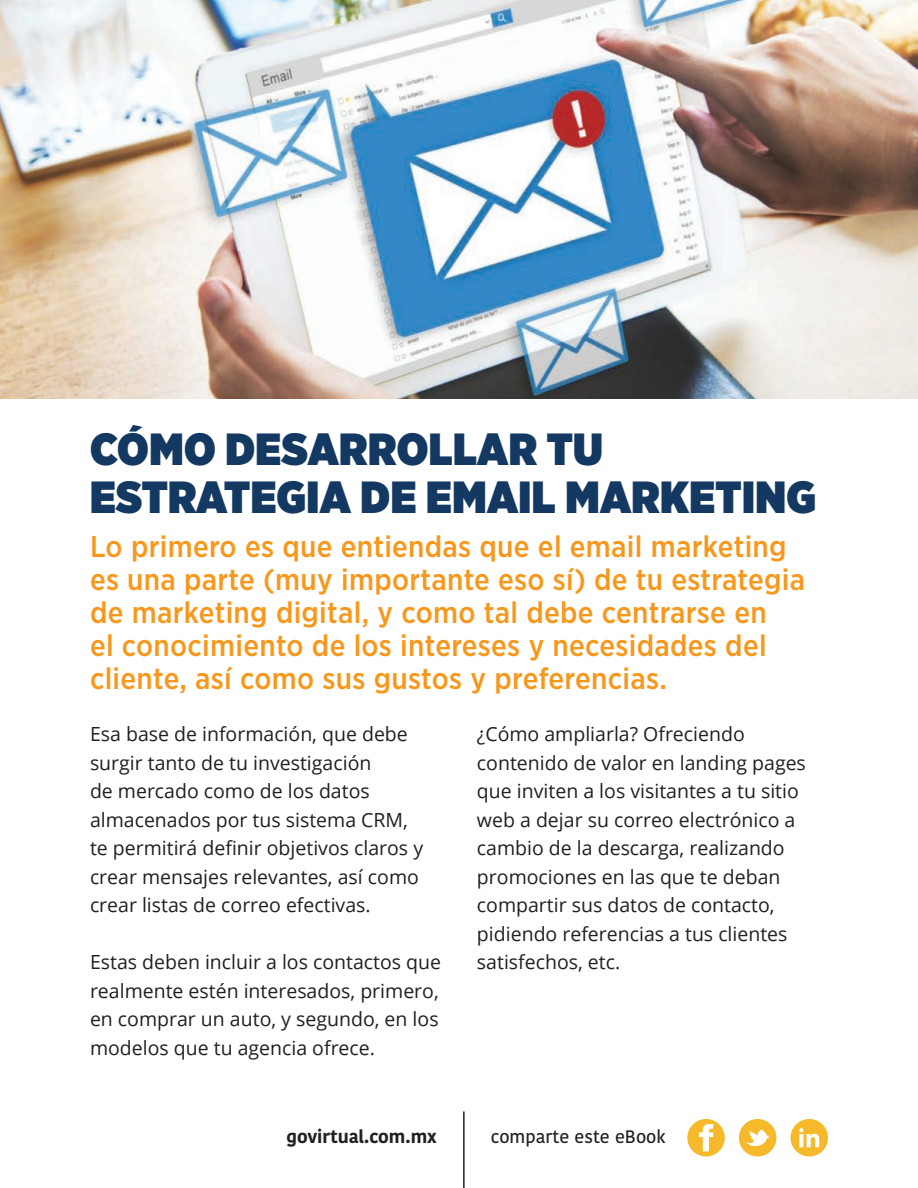
<style>
.page{position:relative;width:918px;height:1188px;background:#fff}
.page>*{position:absolute;margin:0;border:0;box-sizing:border-box;transform-origin:0 0}
.t1{font:900 45px/48px "Gotham Narrow";letter-spacing:.01em;color:#133862}
.t2{font:500 30px/33px "Gotham Narrow";letter-spacing:.01em;color:#f7981d}
.t3{font:19.5px/28.5px "Open Sans";color:#231f20}
.t4{font:500 18px "Kohinoor Devanagari";color:#231f20}
.t5{font:700 18px "Kohinoor Devanagari";color:#231f20}
</style>
<div class="page">
<svg style="left:687px;top:1119px;width:38px;height:37px"></svg>
<svg style="left:739px;top:1119px;width:37px;height:37px"></svg>
<svg style="left:790px;top:1119px;width:38px;height:37px"></svg>
<hr style="left:463px;top:1112px;width:2px;height:76px;background:#231f20">
<img style="left:0;top:0;width:918px;height:399px">
<h1 class="t1" style="left:90px;top:424px;width:728px">CÓMO DESARROLLAR TU<br>ESTRATEGIA DE EMAIL MARKETING</h1>
<p class="t2" style="left:90px;top:529px;width:717px">Lo primero es que entiendas que el email marketing es una parte (muy importante eso sí) de tu estrategia de marketing digital, y como tal debe centrarse en<br>el conocimiento de los intereses y necesidades del cliente, así como sus gustos y preferencias.</p>
<p class="t3" style="left:90px;top:719px;width:335px">Esa base de información, que debe surgir tanto de tu investigación<br>de mercado como de los datos almacenados por tus sistema CRM, te permitirá definir objetivos claros y crear mensajes relevantes, así como crear listas de correo efectivas.</p>
<p class="t3" style="left:477px;top:719px;width:330px">¿Cómo ampliarla? Ofreciendo contenido de valor en landing pages que inviten a los visitantes a tu sitio web a dejar su correo electrónico a cambio de la descarga, realizando promociones en las que te deban compartir sus datos de contacto, pidiendo referencias a tus clientes satisfechos, etc.</p>
<p class="t3" style="left:90px;top:947px;width:353px">Estas deben incluir a los contactos que realmente estén interesados, primero, en comprar un auto, y segundo, en los modelos que tu agencia ofrece.</p>
<p class="t5" style="left:286px;top:1121px;width:152px">govirtual.com.mx</p>
<p class="t4" style="left:491px;top:1126px;width:177px">comparte este eBook</p>
</div>
